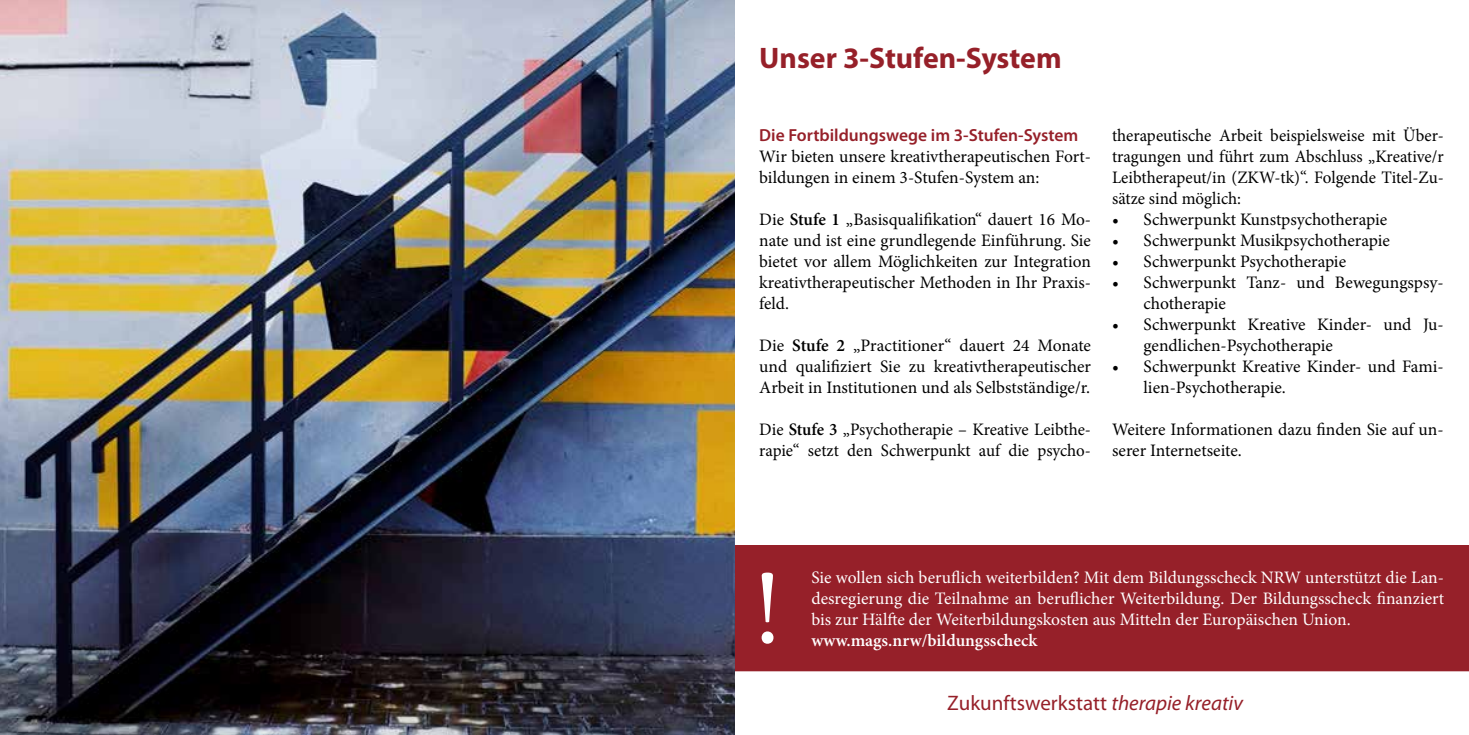
<style>
.page{position:relative;width:1469px;height:735px;background:#fff}
.page>*{position:absolute;margin:0;border:0;box-sizing:border-box;transform-origin:0 0}
.t1{font:105px "Minion Pro";color:#fff}
.t2{font:700 29.75px "Myriad Pro";color:#962029}
.t3{font:21px "Myriad Pro";color:#962029}
.t4{font:17.5px/21px "Minion Pro";color:#000}
.t5{font:17.5px/21px "Minion Pro";letter-spacing:-.005em;color:#fff;text-align:justify}
.t6{font:600 17.5px "Myriad Pro";color:#962029}
.t7{font:600 17.5px "Minion Pro";color:#fff}
.s1{font-weight:600}
.s2{font-style:italic}
</style>
<div class="page">
<hr style="left:0;top:670px;width:1468px;height:1px;background:#962029">
<div style="left:734px;top:544px;width:734px;height:126px;background:#962029"></div>
<img style="left:0;top:0;width:734px;height:734px">
<h2 class="t2" style="left:759px;top:39px;width:304px">Unser 3-Stufen-System</h2>
<p class="t6" style="left:759px;top:124px;width:320px">Die Fortbildungswege im 3-Stufen-System</p>
<p class="t4" style="left:759px;top:146px;width:333px">Wir bieten unsere kreativtherapeutischen Fort&shy;bildungen in einem 3-Stufen-System an:</p>
<p class="t4" style="left:759px;top:209px;width:333px;text-align:justify">Die <span class="s1">Stufe 1</span> „Basisqualifikation“ dauert 16 Mo&shy;nate und ist eine grundlegende Einführung. Sie bietet vor allem Möglichkeiten zur Integration kreativtherapeutischer Methoden in Ihr Praxis&shy;feld.</p>
<p class="t4" style="left:759px;top:335px;width:333px;text-align:justify">Die <span class="s1">Stufe 2</span> „Practitioner“ dauert 24 Monate und qualifiziert Sie zu kreativtherapeutischer Arbeit in Institutionen und als Selbstständige/r.</p>
<p class="t4" style="left:759px;top:419px;width:333px">Die <span class="s1">Stufe 3</span> „Psychotherapie – Kreative Leibthe&shy;rapie“ setzt den Schwerpunkt auf die psycho-</p>
<p class="t4" style="left:1112px;top:124px;width:333px;text-align:justify">therapeutische Arbeit beispielsweise mit Über&shy;tragungen und führt zum Abschluss „Kreative/r Leibtherapeut/in (ZKW-tk)“. Folgende Titel-Zu&shy;sätze sind möglich:</p>
<p class="t4" style="left:1112px;top:208px;width:276px">• Schwerpunkt Kunstpsychotherapie</p>
<p class="t4" style="left:1112px;top:229px;width:279px">• Schwerpunkt Musikpsychotherapie</p>
<p class="t4" style="left:1112px;top:250px;width:235px">• Schwerpunkt Psychotherapie</p>
<p class="t4" style="left:1143px;top:271px;width:302px;text-indent:-32px">• Schwerpunkt Tanz- und Bewegungspsy&shy;chotherapie</p>
<p class="t4" style="left:1143px;top:313px;width:302px;text-indent:-32px">• Schwerpunkt Kreative Kinder- und Ju&shy;gendlichen-Psychotherapie</p>
<p class="t4" style="left:1143px;top:355px;width:302px;text-indent:-32px">• Schwerpunkt Kreative Kinder- und Fami&shy;lien-Psychotherapie.</p>
<p class="t4" style="left:1112px;top:418px;width:333px">Weitere Informationen dazu finden Sie auf un&shy;serer Internetseite.</p>
<h1 class="t1" style="left:753px;top:538px;width:30px">!</h1>
<p class="t5" style="left:811px;top:566px;width:634px">Sie wollen sich beruflich weiterbilden? Mit dem Bildungsscheck NRW unterstützt die Lan&shy;desregierung die Teilnahme an beruflicher Weiterbildung. Der Bildungsscheck finanziert bis zur Hälfte der Weiterbildungskosten aus Mitteln der Europäischen Union.</p>
<p class="t7" style="left:811px;top:627px;width:227px">www.mags.nrw/bildungsscheck</p>
<p class="t3" style="left:947px;top:689px;width:297px">Zukunftswerkstatt <span class="s2">therapie kreativ</span></p>
</div>
